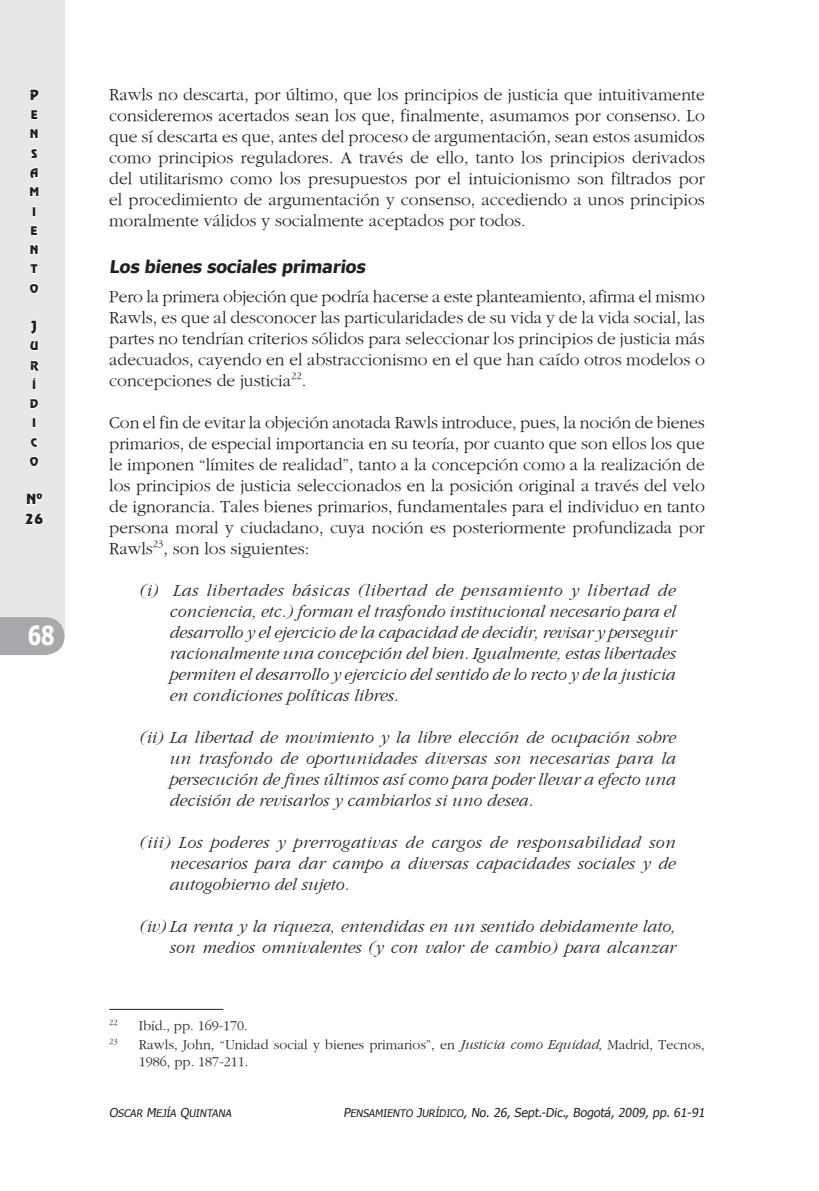
<style>
.page{position:relative;width:819px;height:1191px;background:#fff}
.page>*{position:absolute;margin:0;border:0;box-sizing:border-box;transform-origin:0 0}
.t1{font:700 26.25px "Tahoma";color:#fff;scale:.8 1}
.t2{font:17.5px/21px "Gourmand";color:#231f20;text-align:justify}
.t3{font:italic 17.5px/21px "Gourmand";color:#231f20;text-align:justify}
.t4{font:700 17.5px "Tahoma";letter-spacing:-.155em;color:#231f20}
.t5{font:14px/16.8px "Gourmand";color:#231f20}
.t6{font:14px/19.2px "Revue BT Regular SC850";color:#231f20}
.t7{font:12.25px "Tahoma";color:#231f20}
.t8{font:11.9px/19.2px "Revue BT Regular SC850";color:#231f20}
.t9{font:10.33px "Tahoma SC850";color:#231f20}
.t10{font:8.4px "Gourmand";color:#231f20}
.s1{font-style:italic}
.s2{font-size:12.25px}
.s3{font-family:"Tahoma SC850"}
.s4{font-family:"Tahoma SC850";font-size:10.33px}
</style>
<div class="page">
<div style="left:0;top:0;width:64px;height:637px;background:#e6e7e9"></div>
<div style="left:0;top:617px;width:64px;height:38px;background:#a8a9ad"></div>
<svg style="left:29px;top:89px;width:10px;height:12px"></svg>
<svg style="left:31px;top:109px;width:8px;height:11px"></svg>
<svg style="left:30px;top:129px;width:9px;height:10px"></svg>
<svg style="left:30px;top:148px;width:8px;height:11px"></svg>
<svg style="left:29px;top:167px;width:10px;height:30px"></svg>
<div style="left:32px;top:206px;width:4px;height:10px;border:2px solid #fff"></div>
<svg style="left:30px;top:225px;width:9px;height:11px"></svg>
<svg style="left:30px;top:244px;width:9px;height:11px"></svg>
<svg style="left:30px;top:264px;width:9px;height:10px"></svg>
<svg style="left:29px;top:283px;width:10px;height:11px"></svg>
<svg style="left:29px;top:320px;width:10px;height:31px"></svg>
<svg style="left:30px;top:360px;width:10px;height:30px"></svg>
<svg style="left:29px;top:398px;width:10px;height:11px"></svg>
<div style="left:32px;top:417px;width:4px;height:11px;border:2px solid #fff"></div>
<svg style="left:30px;top:437px;width:8px;height:11px"></svg>
<svg style="left:29px;top:456px;width:10px;height:11px"></svg>
<svg style="left:25px;top:493px;width:19px;height:32px"></svg>
<hr style="left:109px;top:1009px;width:114px;height:1px;background:#231f20">
<p class="t6" style="left:30px;top:85px;width:11px">P</p>
<p class="t8" style="left:29px;top:105px;width:11px">E<br>N<br>S<br>A<br>M<br>I<br>E<br>N<br>T<br>O</p>
<p class="t6" style="left:31px;top:316px;width:7px">J</p>
<p class="t8" style="left:30px;top:336px;width:10px">U<br>R<br>Í<br>D<br>I<br>C<br>O</p>
<p class="t6" style="left:25px;top:489px;width:20px">Nº<br>26</p>
<h1 class="t1" style="left:28px;top:617px;width:35px">68</h1>
<p class="t2" style="left:109px;top:84px;width:597px">Rawls no descarta, por último, que los principios de justicia que intuitivamente consideremos acertados sean los que, finalmente, asumamos por consenso. Lo que sí descarta es que, antes del proceso de argumentación, sean estos asumidos como principios reguladores. A través de ello, tanto los principios derivados del utilitarismo como los presupuestos por el intuicionismo son filtrados por el procedimiento de argumentación y consenso, accediendo a unos principios moralmente válidos y socialmente aceptados por todos.</p>
<p class="t4" style="left:109px;top:254px;width:260px">Los bienes sociales primarios</p>
<p class="t2" style="left:109px;top:286px;width:597px">Pero la primera objeción que podría hacerse a este planteamiento, afirma el mismo Rawls, es que al desconocer las particularidades de su vida y de la vida social, las partes no tendrían criterios sólidos para seleccionar los principios de justicia más adecuados, cayendo en el abstraccionismo en el que han caído otros modelos o concepciones de justicia<sup>22</sup>.</p>
<p class="t2" style="left:109px;top:412px;width:597px">Con el fin de evitar la objeción anotada Rawls introduce, pues, la noción de bienes primarios, de especial importancia en su teoría, por cuanto que son ellos los que le imponen “límites de realidad”, tanto a la concepción como a la realización de los principios de justicia seleccionados en la posición original a través del velo de ignorancia. Tales bienes primarios, fundamentales para el individuo en tanto persona moral y ciudadano, cuya noción es posteriormente profundizada por Rawls<sup>23</sup>, son los siguientes:</p>
<p class="t3" style="left:169px;top:580px;width:508px;text-indent:-30px">(i) Las libertades básicas (libertad de pensamiento y libertad de conciencia, etc.) forman el trasfondo institucional necesario para el desarrollo y el ejercicio de la capacidad de decidir, revisar y perseguir racionalmente una concepción del bien. Igualmente, estas libertades permiten el desarrollo y ejercicio del sentido de lo recto y de la justicia en condiciones políticas libres.</p>
<p class="t3" style="left:169px;top:727px;width:508px;text-indent:-30px">(ii) La libertad de movimiento y la libre elección de ocupación sobre un trasfondo de oportunidades diversas son necesarias para la persecución de fines últimos así como para poder llevar a efecto una decisión de revisarlos y cambiarlos si uno desea.</p>
<p class="t3" style="left:169px;top:832px;width:507px;text-indent:-30px">(iii) Los poderes y prerrogativas de cargos de responsabilidad son necesarios para dar campo a diversas capacidades sociales y de autogobierno del sujeto.</p>
<p class="t3" style="left:139px;top:916px;width:537px;text-align:right">(iv) La renta y la riqueza, entendidas en un sentido debidamente lato, son medios omnivalentes (y con valor de cambio) para alcanzar</p>
<p class="t10" style="left:109px;top:1017px;width:10px">22</p>
<p class="t5" style="left:139px;top:1017px;width:110px">Ibíd., pp. 169-170.</p>
<p class="t10" style="left:109px;top:1036px;width:10px">23</p>
<p class="t5" style="left:139px;top:1036px;width:567px">Rawls, John, “Unidad social y bienes primarios”, en <span class="s1">Justicia como Equidad</span>, Madrid, Tecnos,<br>1986, pp. 187-211.</p>
<p class="t9" style="left:109px;top:1105px;width:125px"><span class="s2">O</span>SCAR <span class="s2">M</span>EJÍA <span class="s2">Q</span>UINTANA</p>
<p class="t7" style="left:343px;top:1103px;width:365px"><span class="s3">P</span><span class="s4">ENSAM IENTO</span> <span class="s3">J</span><span class="s4">URÍDICO</span><span class="s3">,</span> No. 26, Sept.-Dic., Bogotá, 2009, pp. 61-91</p>
</div>
